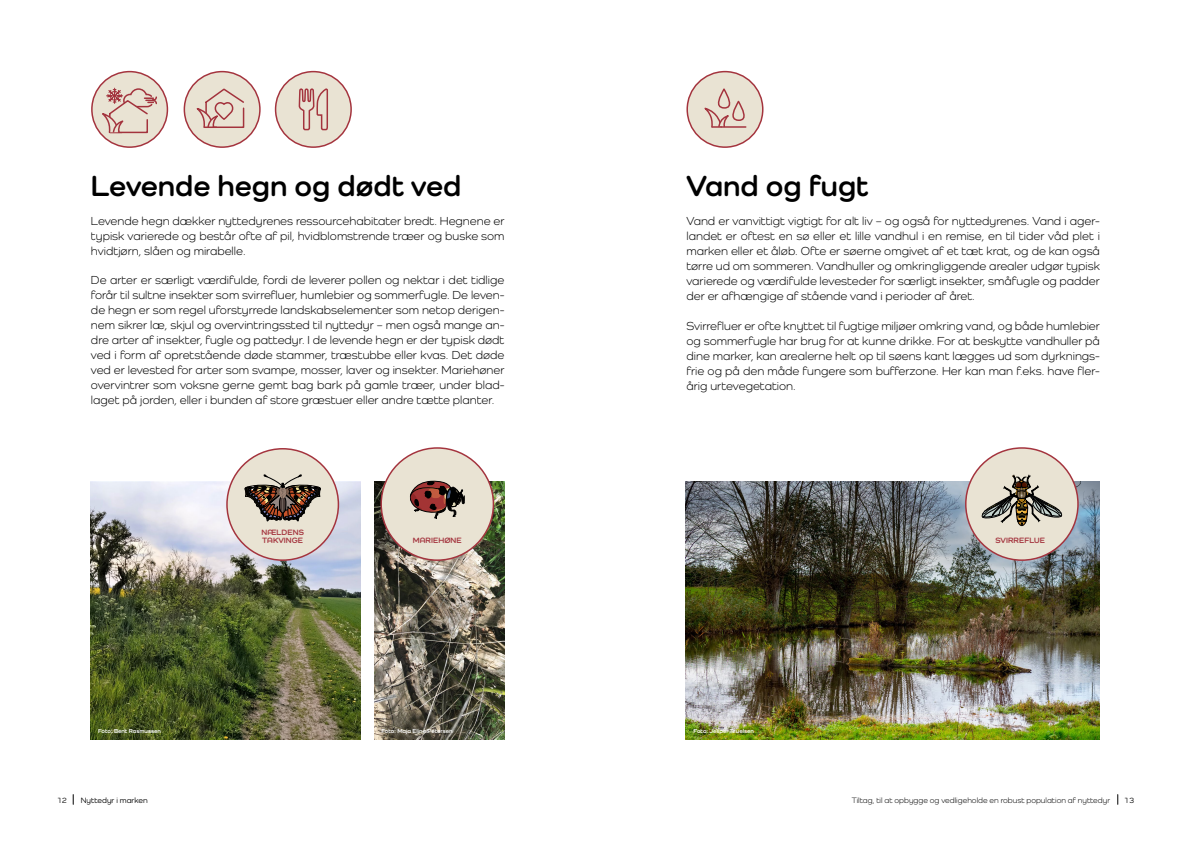
<style>
.page{position:relative;width:1191px;height:842px;background:#fff}
.page>*{position:absolute;margin:0;border:0;box-sizing:border-box;transform-origin:0 0}
.t1{font:700 30px "Como";color:#000}
.t2{font:12px/15px "Como";color:#000;text-align:justify}
.t3{font:8px "Como";color:#000}
.t4{font:700 8px/8px "Como";letter-spacing:.01em;color:#a4343e}
.t5{font:500 8px "Como";color:#000}
.t6{font:700 6px "Como";color:#fff}
</style>
<div class="page">
<img style="left:91px;top:481px;width:269px;height:259px">
<img style="left:374px;top:481px;width:130px;height:259px">
<img style="left:686px;top:481px;width:413px;height:259px">
<div style="left:275px;top:72px;width:76px;height:75px;background:#e9e3d3;border-radius:50%"></div>
<div style="left:275px;top:71px;width:77px;height:77px;border:2px solid #a4343e;border-radius:50%"></div>
<svg style="left:298px;top:70px;width:31px;height:78px"></svg>
<div style="left:184px;top:72px;width:76px;height:75px;background:#e9e3d3;border-radius:50%"></div>
<div style="left:184px;top:71px;width:77px;height:77px;border:2px solid #a4343e;border-radius:50%"></div>
<svg style="left:192px;top:87px;width:53px;height:41px"></svg>
<div style="left:687px;top:72px;width:75px;height:75px;background:#e9e3d3;border-radius:50%"></div>
<div style="left:686px;top:71px;width:77px;height:77px;border:2px solid #a4343e;border-radius:50%"></div>
<svg style="left:704px;top:88px;width:43px;height:40px"></svg>
<hr style="left:712px;top:126px;width:33px;height:2px;background:#a4343e">
<div style="left:92px;top:72px;width:75px;height:75px;background:#e9e3d3;border-radius:50%"></div>
<div style="left:91px;top:71px;width:77px;height:77px;border:2px solid #a4343e;border-radius:50%"></div>
<svg style="left:98px;top:87px;width:60px;height:47px"></svg>
<div style="left:381px;top:448px;width:112px;height:112px;background:#e9e3d3;border-radius:50%"></div>
<div style="left:380px;top:447px;width:114px;height:114px;border:2px solid #a4343e;border-radius:50%"></div>
<svg style="left:410px;top:480px;width:55px;height:39px"></svg>
<div style="left:965px;top:448px;width:113px;height:112px;background:#e9e3d3;border-radius:50%"></div>
<div style="left:965px;top:447px;width:113px;height:114px;border:2px solid #a4343e;border-radius:50%"></div>
<svg style="left:981px;top:475px;width:81px;height:51px"></svg>
<div style="left:227px;top:449px;width:111px;height:111px;background:#e9e3d3;border-radius:50%"></div>
<div style="left:226px;top:448px;width:113px;height:113px;border:2px solid #a4343e;border-radius:50%"></div>
<svg style="left:244px;top:475px;width:77px;height:47px"></svg>
<h1 class="t1" style="left:91px;top:167px;width:372px">Levende hegn og dødt ved</h1>
<p class="t2" style="left:91px;top:213px;width:415px">Levende hegn dækker nyttedyrenes ressourcehabitater bredt. Hegnene er typisk varierede og består ofte af pil, hvidblomstrende træer og buske som hvidtjørn, slåen og mirabelle.</p>
<p class="t2" style="left:91px;top:272px;width:415px">De arter er særligt værdifulde, fordi de leverer pollen og nektar i det tidlige forår til sultne insekter som svirrefluer, humlebier og sommerfugle. De leven&shy;de hegn er som regel uforstyrrede landskabselementer som netop derigen&shy;nem sikrer læ, skjul og overvintringssted til nyttedyr – men også mange an&shy;dre arter af insekter, fugle og pattedyr. I de levende hegn er der typisk dødt ved i form af opretstående døde stammer, træstubbe eller kvas. Det døde ved er levested for arter som svampe, mosser, laver og insekter. Mariehøner overvintrer som voksne gerne gemt bag bark på gamle træer, under blad&shy;laget på jorden, eller i bunden af store græstuer eller andre tætte planter.</p>
<h1 class="t1" style="left:686px;top:167px;width:184px">Vand og fugt</h1>
<p class="t2" style="left:686px;top:213px;width:415px">Vand er vanvittigt vigtigt for alt liv – og også for nyttedyrenes. Vand i ager&shy;landet er oftest en sø eller et lille vandhul i en remise, en til tider våd plet i marken eller et åløb. Ofte er søerne omgivet af et tæt krat, og de kan også tørre ud om sommeren. Vandhuller og omkringliggende arealer udgør typisk varierede og værdifulde levesteder for særligt insekter, småfugle og padder der er afhængige af stående vand i perioder af året.</p>
<p class="t2" style="left:686px;top:318px;width:415px">Svirrefluer er ofte knyttet til fugtige miljøer omkring vand, og både humlebier og sommerfugle har brug for at kunne drikke. For at beskytte vandhuller på dine marker, kan arealerne helt op til søens kant lægges ud som dyrknings&shy;frie og på den måde fungere som bufferzone. Her kan man f.eks. have fler&shy;årig urtevegetation.</p>
<p class="t4" style="left:261px;top:528px;width:44px">NÆLDENS<br>TAKVINGE</p>
<p class="t4" style="left:413px;top:536px;width:50px">MARIEHØNE</p>
<p class="t4" style="left:995px;top:536px;width:51px">SVIRREFLUE</p>
<p class="t6" style="left:98px;top:727px;width:64px">Foto: Bent Rasmussen</p>
<p class="t6" style="left:381px;top:727px;width:73px">Foto: Maja Eline Petersen</p>
<p class="t6" style="left:693px;top:727px;width:62px">Foto: Jesper Truelsen</p>
<p class="t5" style="left:57px;top:795px;width:12px">12</p>
<p class="t5" style="left:81px;top:795px;width:68px">Nyttedyr i marken</p>
<p class="t3" style="left:851px;top:795px;width:260px">Tiltag, til at opbygge og vedligeholde en robust population af nyttedyr</p>
<p class="t5" style="left:1124px;top:795px;width:12px">13</p>
</div>
